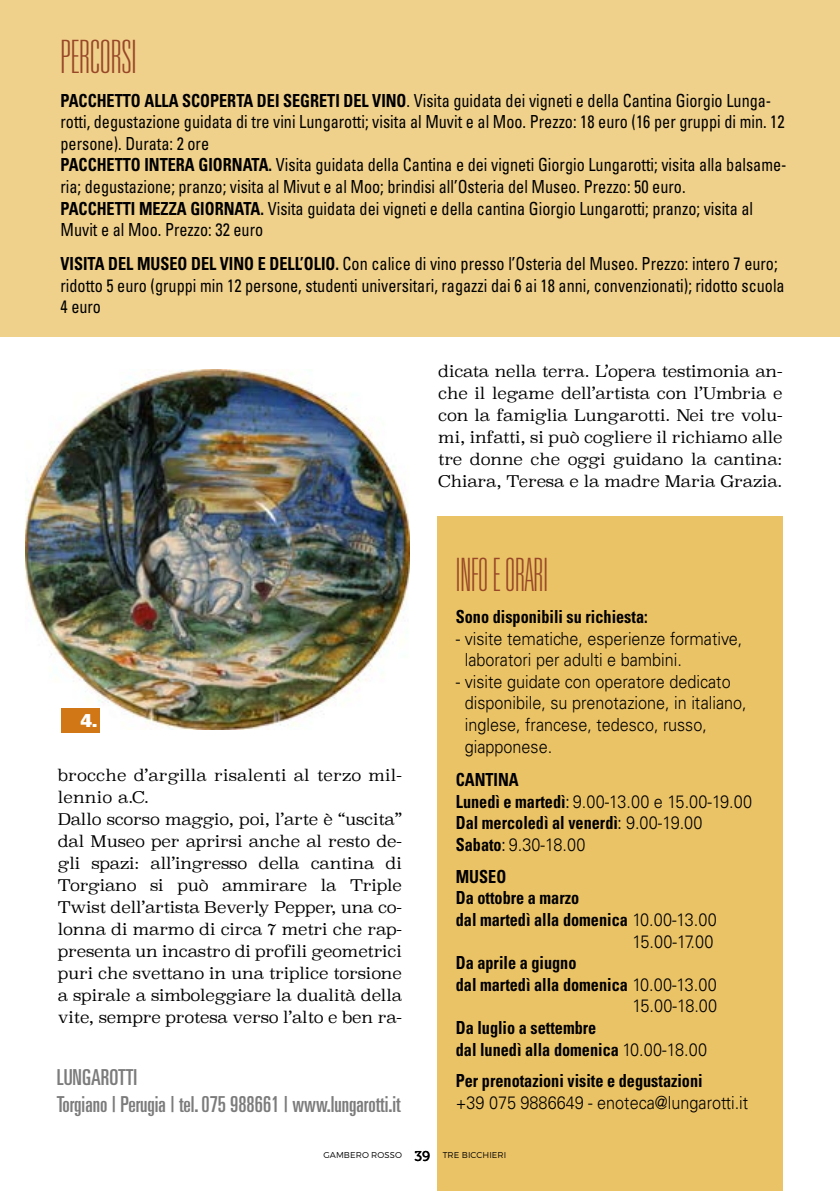
<style>
.page{position:relative;width:840px;height:1191px;background:#fff}
.page>*{position:absolute;margin:0;border:0;box-sizing:border-box;transform-origin:0 0}
.t1{font:100 ultra-condensed 46px "Univers LT Std";color:#984727;scale:.9 1}
.t2{font:100 ultra-condensed 46px "Univers LT Std";color:#984727}
.t3{font:ultra-condensed 22px/26.4px "Univers LT Std";color:#7c7b7b}
.t4{font:18.4px "Univers LT Std X Black Ex";color:#fff;scale:.75 1}
.t5{font:condensed 18px/21.6px "Univers LT Std";color:#000;scale:.9 1}
.t6{font:700 condensed 18px/21.6px "Univers LT Std";color:#000;scale:.9 1}
.t7{font:300 18px/21.6px "Univers LT Std";color:#000;scale:.9 1}
.t8{font:300 16px/22px "Superclarendon";letter-spacing:-.01em;color:#000}
.t9{font:300 8.6px "Montserrat";letter-spacing:.01em;color:#000}
.s1{font-weight:700}
.s2{font-weight:400}
.s3{font-weight:300;font-stretch:normal}
.s4{font-family:"Museo 500";font-weight:400;font-size:14.2px}
</style>
<div class="page">
<div style="left:437px;top:516px;width:345px;height:675px;background:#ebc367"></div>
<img style="left:25px;top:370px;width:384px;height:359px">
<div style="left:0;top:0;width:839px;height:336px;background:#f0d18c"></div>
<div style="left:61px;top:708px;width:39px;height:24px;background:#d27715"></div>
<h1 class="t2" style="left:60px;top:33px;width:78px">PERCORSI</h1>
<p class="t5" style="left:60px;top:89px;width:807px"><span class="s1">PACCHETTO ALLA SCOPERTA DEI SEGRETI DEL VINO</span>. Visita guidata dei vigneti e della Cantina Giorgio Lunga&shy;rotti, degustazione guidata di tre vini Lungarotti; visita al Muvit e al Moo. Prezzo: 18 euro (16 per gruppi di min. 12 persone). Durata: 2 ore<br><span class="s1">PACCHETTO INTERA GIORNATA.</span> Visita guidata della Cantina e dei vigneti Giorgio Lungarotti; visita alla balsame&shy;ria; degustazione; pranzo; visita al Mivut e al Moo; brindisi all’Osteria del Museo. Prezzo: 50 euro.<br><span class="s1">PACCHETTI MEZZA GIORNATA.</span> Visita guidata dei vigneti e della cantina Giorgio Lungarotti; pranzo; visita al Muvit e al Moo. Prezzo: 32 euro</p>
<p class="t5" style="left:60px;top:252px;width:805px"><span class="s1">VISITA DEL MUSEO DEL VINO E DELL’OLIO.</span> Con calice di vino presso l’Osteria del Museo. Prezzo: intero 7 euro; ridotto 5 euro (gruppi min 12 persone, studenti universitari, ragazzi dai 6 ai 18 anni, convenzionati); ridotto scuola<br>4 euro</p>
<p class="t8" style="left:438px;top:361px;width:345px;text-align:justify">dicata nella terra. L’opera testimonia an&shy;che il legame dell’artista con l’Umbria e con la famiglia Lungarotti. Nei tre volu&shy;mi, infatti, si può cogliere il richiamo alle tre donne che oggi guidano la cantina:<br>Chiara, Teresa e la madre Maria Grazia.</p>
<h1 class="t1" style="left:455px;top:551px;width:104px">INFO E ORARI</h1>
<p class="t6" style="left:455px;top:605px;width:214px">Sono disponibili su richiesta:</p>
<p class="t7" style="left:464px;top:627px;width:310px;text-indent:-9px">- visite tematiche, esperienze formative, laboratori per adulti e bambini.</p>
<p class="t7" style="left:464px;top:670px;width:314px;text-indent:-9px">- visite guidate con operatore dedicato disponibile, su prenotazione, in italiano, inglese, francese, tedesco, russo, giapponese.</p>
<p class="t6" style="left:455px;top:769px;width:330px">CANTINA<br>Lunedì e martedì<span class="s2">:</span> <span class="s3">9.00-13.00 e 15.00-19.00<br></span>Dal mercoledì al venerdì<span class="s2">:</span> <span class="s3">9.00-19.00<br></span>Sabato<span class="s2">:</span> <span class="s3">9.30-18.00</span></p>
<p class="t6" style="left:455px;top:865px;width:57px">MUSEO</p>
<p class="t6" style="left:455px;top:887px;width:138px">Da ottobre a marzo</p>
<p class="t6" style="left:455px;top:908px;width:291px">dal martedì alla domenica <span class="s3">10.00-13.00</span></p>
<p class="t7" style="left:632px;top:930px;width:91px">15.00-17.00</p>
<p class="t6" style="left:455px;top:951px;width:135px">Da aprile a giugno</p>
<p class="t6" style="left:455px;top:973px;width:291px">dal martedì alla domenica <span class="s3">10.00-13.00</span></p>
<p class="t7" style="left:632px;top:995px;width:96px">15.00-18.00</p>
<p class="t6" style="left:455px;top:1016px;width:280px">Da luglio a settembre<br>dal lunedì alla domenica <span class="s3">10.00-18.00</span></p>
<p class="t6" style="left:455px;top:1069px;width:275px">Per prenotazioni visite e degustazioni</p>
<p class="t7" style="left:455px;top:1091px;width:326px">+39 075 9886649 - enoteca@lungarotti.it</p>
<p class="t9" style="left:323px;top:1150px;width:184px">GAMBERO ROSSO <span class="s4">39</span> TRE BICCHIERI</p>
<p class="t4" style="left:80px;top:709px;width:25px">4.</p>
<p class="t8" style="left:58px;top:765px;width:345px">brocche d’argilla risalenti al terzo mil&shy;lennio a.C.<br>Dallo scorso maggio, poi, l’arte è “uscita” dal Museo per aprirsi anche al resto de&shy;gli spazi: all’ingresso della cantina di Torgiano si può ammirare la Triple Twist dell’artista Beverly Pepper, una co&shy;lonna di marmo di circa 7 metri che rap&shy;presenta un incastro di profili geometrici puri che svettano in una triplice torsione a spirale a simboleggiare la dualità della vite, sempre protesa verso l’alto e ben ra-</p>
<p class="t3" style="left:57px;top:1064px;width:345px">LUNGAROTTI<br>Torgiano | Perugia | tel. 075 988661 | www.lungarotti.it</p>
</div>
